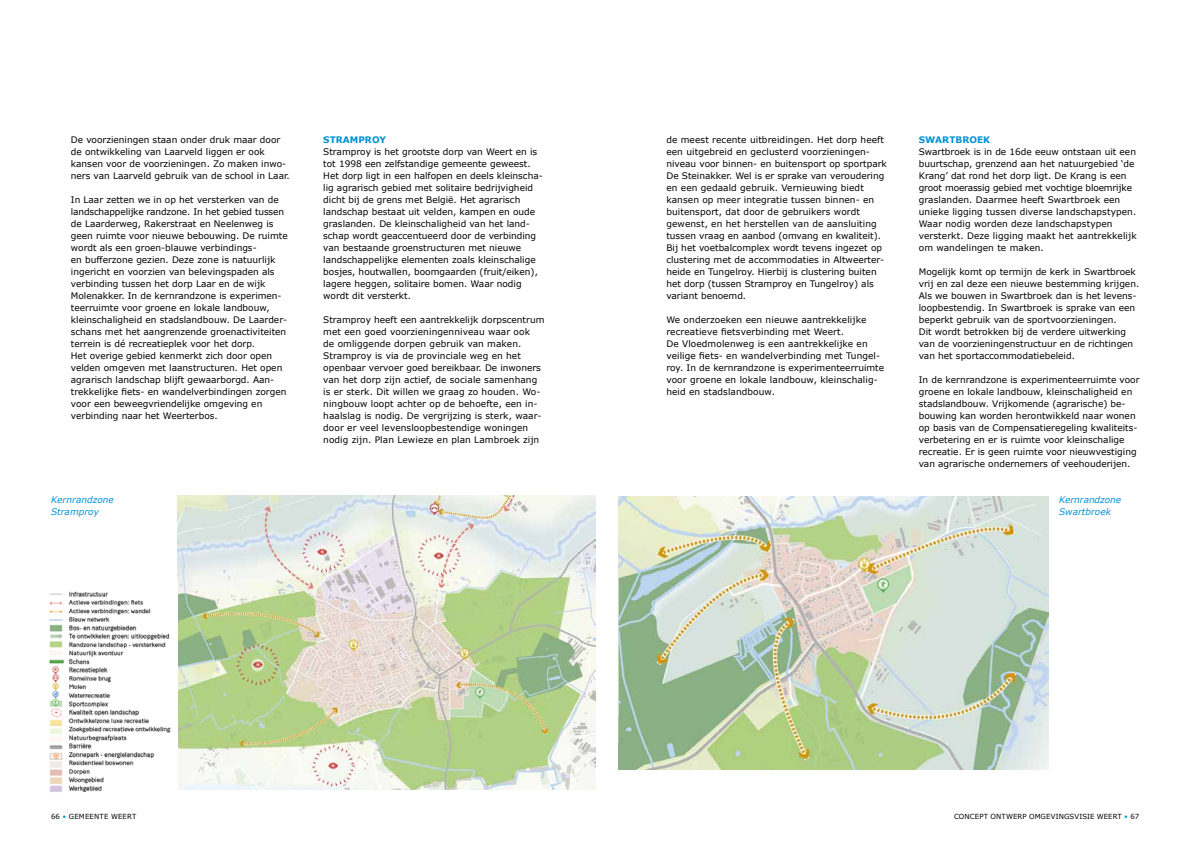
<style>
.page{position:relative;width:1191px;height:842px;background:#fff}
.page>*{position:absolute;margin:0;border:0;box-sizing:border-box;transform-origin:0 0}
.t1{font:9px/12px "Verdana";color:#000}
.t2{font:italic 9px/12px "Verdana";color:#0092d4}
.t3{font:700 9px "Verdana";color:#0092d4}
.t4{font:7px "Verdana";letter-spacing:.01em;color:#000}
.s1{color:#009fe3}
</style>
<div class="page">
<img style="left:177px;top:495px;width:418px;height:294px">
<img style="left:618px;top:497px;width:430px;height:272px">
<img style="left:49px;top:591px;width:122px;height:201px">
<p class="t1" style="left:71px;top:134px;width:220px">De voorzieningen staan onder druk maar door de ontwikkeling van Laarveld liggen er ook kansen voor de voorzieningen. Zo maken inwo&shy;ners van Laarveld gebruik van de school in Laar.</p>
<p class="t1" style="left:71px;top:194px;width:218px">In Laar zetten we in op het versterken van de landschappelijke randzone. In het gebied tussen de Laarderweg, Rakerstraat en Neelenweg is geen ruimte voor nieuwe bebouwing. De ruimte wordt als een groen-blauwe verbindings-<br>en bufferzone gezien. Deze zone is natuurlijk ingericht en voorzien van belevingspaden als verbinding tussen het dorp Laar en de wijk Molenakker. In de kernrandzone is experimen&shy;teerruimte voor groene en lokale landbouw, kleinschaligheid en stadslandbouw. De Laarder&shy;schans met het aangrenzende groenactiviteiten terrein is dé recreatieplek voor het dorp.<br>Het overige gebied kenmerkt zich door open velden omgeven met laanstructuren. Het open agrarisch landschap blijft gewaarborgd. Aan&shy;trekkelijke fiets- en wandelverbindingen zorgen voor een beweegvriendelijke omgeving en verbinding naar het Weerterbos.</p>
<p class="t3" style="left:323px;top:134px;width:64px">STRAMPROY</p>
<p class="t1" style="left:323px;top:146px;width:221px">Stramproy is het grootste dorp van Weert en is tot 1998 een zelfstandige gemeente geweest.<br>Het dorp ligt in een halfopen en deels kleinscha&shy;lig agrarisch gebied met solitaire bedrijvigheid dicht bij de grens met België. Het agrarisch landschap bestaat uit velden, kampen en oude graslanden. De kleinschaligheid van het land&shy;schap wordt geaccentueerd door de verbinding van bestaande groenstructuren met nieuwe landschappelijke elementen zoals kleinschalige bosjes, houtwallen, boomgaarden (fruit/eiken), lagere heggen, solitaire bomen. Waar nodig wordt dit versterkt.</p>
<p class="t1" style="left:323px;top:314px;width:223px">Stramproy heeft een aantrekkelijk dorpscentrum met een goed voorzieningenniveau waar ook<br>de omliggende dorpen gebruik van maken.<br>Stramproy is via de provinciale weg en het openbaar vervoer goed bereikbaar. De inwoners van het dorp zijn actief, de sociale samenhang is er sterk. Dit willen we graag zo houden. Wo&shy;ningbouw loopt achter op de behoefte, een in&shy;haalslag is nodig. De vergrijzing is sterk, waar&shy;door er veel levensloopbestendige woningen nodig zijn. Plan Lewieze en plan Lambroek zijn</p>
<p class="t1" style="left:666px;top:134px;width:222px">de meest recente uitbreidingen. Het dorp heeft een uitgebreid en geclusterd voorzieningen&shy;niveau voor binnen- en buitensport op sportpark De Steinakker. Wel is er sprake van veroudering en een gedaald gebruik. Vernieuwing biedt kansen op meer integratie tussen binnen- en buitensport, dat door de gebruikers wordt gewenst, en het herstellen van de aansluiting tussen vraag en aanbod (omvang en kwaliteit).<br>Bij het voetbalcomplex wordt tevens ingezet op clustering met de accommodaties in Altweerter&shy;heide en Tungelroy. Hierbij is clustering buiten het dorp (tussen Stramproy en Tungelroy) als variant benoemd.</p>
<p class="t1" style="left:666px;top:314px;width:219px">We onderzoeken een nieuwe aantrekkelijke recreatieve fietsverbinding met Weert.<br>De Vloedmolenweg is een aantrekkelijke en veilige fiets- en wandelverbinding met Tungel&shy;roy. In de kernrandzone is experimenteerruimte voor groene en lokale landbouw, kleinschalig&shy;heid en stadslandbouw.</p>
<p class="t3" style="left:918px;top:134px;width:73px">SWARTBROEK</p>
<p class="t1" style="left:918px;top:146px;width:219px">Swartbroek is in de 16de eeuw ontstaan uit een buurtschap, grenzend aan het natuurgebied ‘de Krang’ dat rond het dorp ligt. De Krang is een groot moerassig gebied met vochtige bloemrijke graslanden. Daarmee heeft Swartbroek een unieke ligging tussen diverse landschapstypen.<br>Waar nodig worden deze landschapstypen versterkt. Deze ligging maakt het aantrekkelijk om wandelingen te maken.</p>
<p class="t1" style="left:918px;top:266px;width:222px">Mogelijk komt op termijn de kerk in Swartbroek vrij en zal deze een nieuwe bestemming krijgen.<br>Als we bouwen in Swartbroek dan is het levens&shy;loopbestendig. In Swartbroek is sprake van een beperkt gebruik van de sportvoorzieningen.<br>Dit wordt betrokken bij de verdere uitwerking van de voorzieningenstructuur en de richtingen van het sportaccommodatiebeleid.</p>
<p class="t1" style="left:918px;top:374px;width:222px">In de kernrandzone is experimenteerruimte voor groene en lokale landbouw, kleinschaligheid en stadslandbouw. Vrijkomende (agrarische) be&shy;bouwing kan worden herontwikkeld naar wonen op basis van de Compensatieregeling kwaliteits&shy;verbetering en er is ruimte voor kleinschalige recreatie. Er is geen ruimte voor nieuwvestiging van agrarische ondernemers of veehouderijen.</p>
<p class="t2" style="left:51px;top:494px;width:64px">Kernrandzone<br>Stramproy</p>
<p class="t2" style="left:1059px;top:494px;width:63px">Kernrandzone<br>Swartbroek</p>
<p class="t4" style="left:51px;top:812px;width:87px">66 <span class="s1">•</span> GEMEENTE WEERT</p>
<p class="t4" style="left:954px;top:812px;width:187px">CONCEPT ONTWERP OMGEVINGSVISIE WEERT <span class="s1">•</span> 67</p>
</div>
